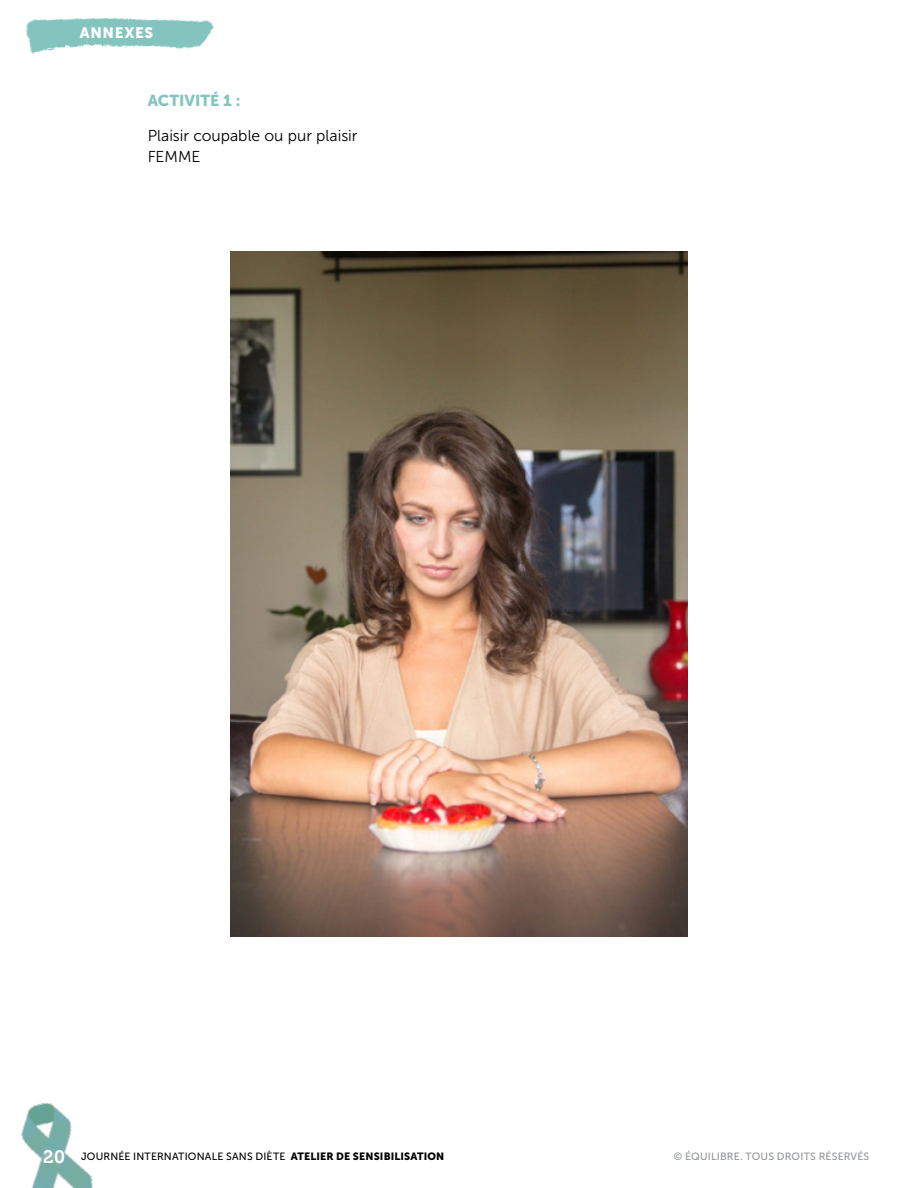
<style>
.page{position:relative;width:918px;height:1188px;background:#fff}
.page>*{position:absolute;margin:0;border:0;box-sizing:border-box;transform-origin:0 0}
.t1{font:15.75px/21px "Museo Sans 300";color:#000}
.t2{font:15.75px "Museo Sans 900";letter-spacing:-.005em;color:#84c4bf}
.t3{font:15px "Museo Sans 900";letter-spacing:.04em;color:#fff}
.t4{font:10.5px "Museo Sans 500";letter-spacing:.02em;color:#000}
.t5{font:10.5px "Museo Sans 500";letter-spacing:.02em;color:#939598}
.s1{font-family:"Museo 700";font-size:18px;color:#fff}
.s2{font-family:"Museo Sans 900"}
</style>
<div class="page">
<img style="left:21px;top:1102px;width:72px;height:86px">
<img style="left:231px;top:252px;width:456px;height:684px">
<img style="left:26px;top:17px;width:188px;height:37px">
<h2 class="t3" style="left:80px;top:24px;width:75px">ANNEXES</h2>
<h1 class="t2" style="left:148px;top:92px;width:94px">ACTIVITÉ 1 :</h1>
<h1 class="t1" style="left:148px;top:125px;width:211px">Plaisir coupable ou pur plaisir<br>FEMME</h1>
<p class="t4" style="left:43px;top:1151px;width:403px"><span class="s1">20</span> JOURNÉE INTERNATIONALE SANS DIÈTE <span class="s2">ATELIER DE SENSIBILISATION</span></p>
<p class="t5" style="left:674px;top:1151px;width:197px">© ÉQUILIBRE. TOUS DROITS RÉSERVÉS</p>
</div>
